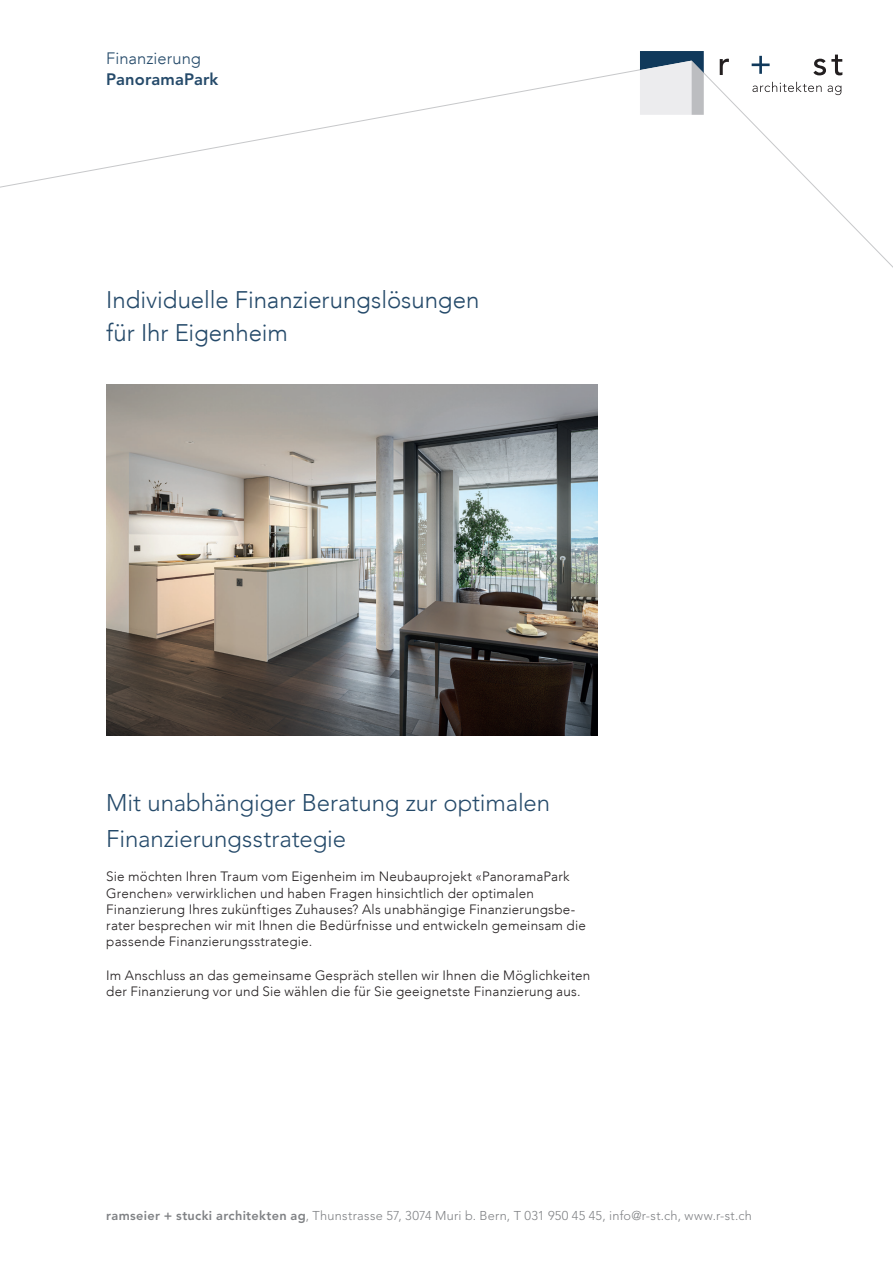
<style>
.page{position:relative;width:893px;height:1263px;background:#fff}
.page>*{position:absolute;margin:0;border:0;box-sizing:border-box;transform-origin:0 0}
.t1{font:300 24px/36px "Avenir LT Std";letter-spacing:-.005em;color:#254a6a}
.t2{font:300 24px/33px "Avenir LT";letter-spacing:-.005em;color:#254a6a}
.t3{font:300 16.5px "Avenir LT";color:#254a6a}
.t4{font:800 16.5px "Avenir LT Std";letter-spacing:.005em;color:#254a6a}
.t5{font:300 13.5px/16.2px "Avenir LT";letter-spacing:.015em;color:#231f20}
.t6{font:300 12.75px "Avenir LT Std";letter-spacing:.02em;color:#808285}
.s1{font-weight:800}
</style>
<div class="page">
<img style="left:106px;top:385px;width:492px;height:350px">
<svg style="left:720px;top:59px;width:9px;height:16px"></svg>
<svg style="left:752px;top:56px;width:18px;height:18px"></svg>
<svg style="left:813px;top:55px;width:29px;height:20px"></svg>
<svg style="left:640px;top:51px;width:64px;height:64px;background:#b3bdc6"></svg>
<svg style="left:752px;top:82px;width:70px;height:10px"></svg>
<svg style="left:828px;top:86px;width:13px;height:9px"></svg>
<p class="t3" style="left:106px;top:48px;width:96px">Finanzierung</p>
<p class="t4" style="left:106px;top:69px;width:114px">PanoramaPark</p>
<h1 class="t2" style="left:106px;top:283px;width:375px">Individuelle Finanzierungslösungen für Ihr Eigenheim</h1>
<h1 class="t1" style="left:106px;top:785px;width:445px">Mit unabhängiger Beratung zur optimalen<br>Finanzierungsstrategie</h1>
<p class="t5" style="left:106px;top:868px;width:481px">Sie möchten Ihren Traum vom Eigenheim im Neubauprojekt «PanoramaPark Grenchen» verwirklichen und haben Fragen hinsichtlich der optimalen Finanzierung Ihres zukünftiges Zuhauses? Als unabhängige Finanzierungsbe&shy;rater besprechen wir mit Ihnen die Bedürfnisse und entwickeln gemeinsam die passende Finanzierungsstrategie.</p>
<p class="t5" style="left:106px;top:967px;width:486px">Im Anschluss an das gemeinsame Gespräch stellen wir Ihnen die Möglichkeiten der Finanzierung vor und Sie wählen die für Sie geeignetste Finanzierung aus.</p>
<p class="t6" style="left:106px;top:1208px;width:647px"><span class="s1">ramseier + stucki architekten ag</span>, Thunstrasse 57, 3074 Muri b. Bern, T 031 950 45 45, info@r-st.ch, www.r-st.ch</p>
</div>
